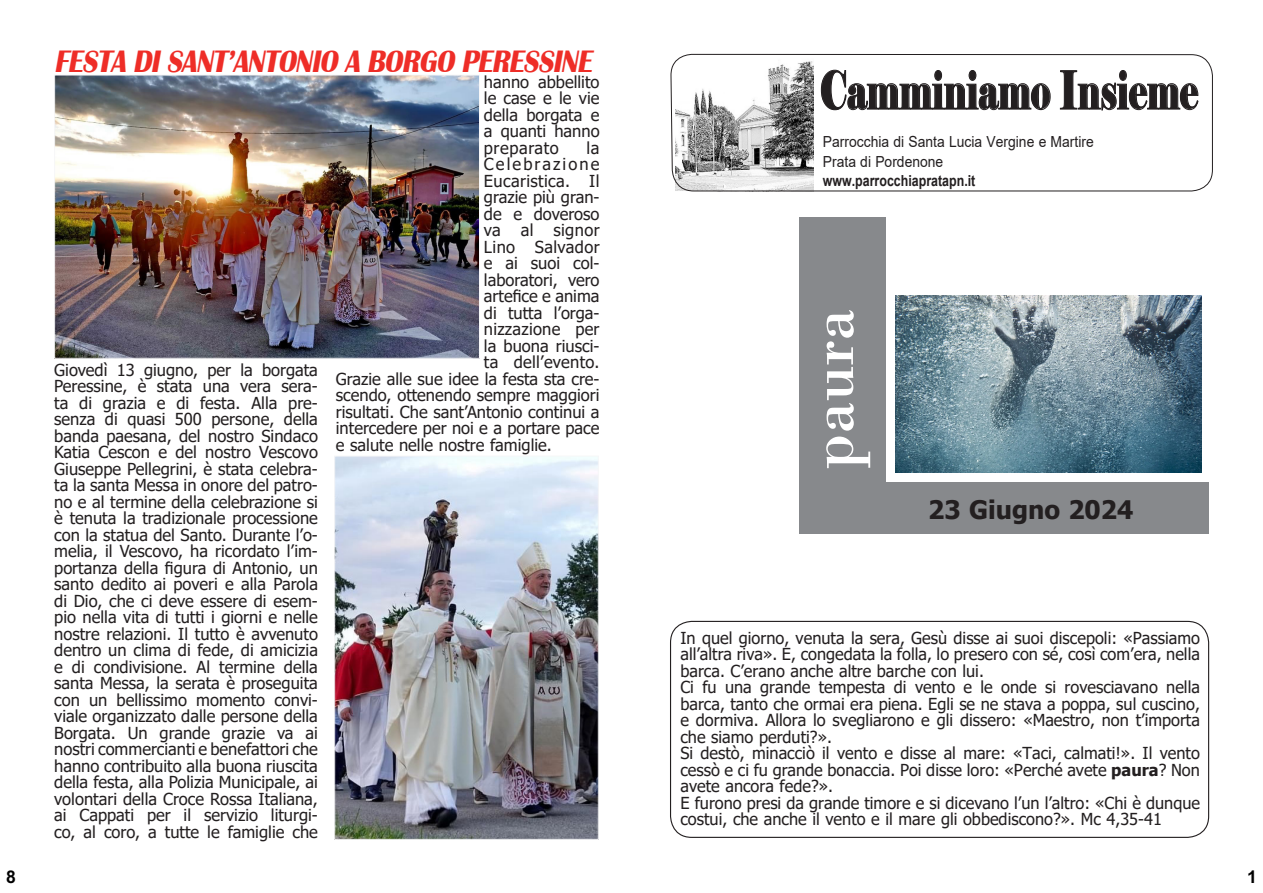
<style>
.page{position:relative;width:1263px;height:893px;background:#fff}
.page>*{position:absolute;margin:0;border:0;box-sizing:border-box;transform-origin:0 0}
.t1{font:67.5px "Bodoni";letter-spacing:-.01em;color:#fff}
.t2{font:52.5px "Elephant";color:#231f20;scale:.66 1}
.t3{font:italic 700 31.95px "Britannic";color:#ee2d27;scale:.88 1}
.t4{font:700 25.5px "Tahoma";color:#231f20}
.t5{font:700 17.55px "Arial";color:#000}
.t6{font:16.5px/16.5px "Tahoma";color:#231f20;text-align:justify}
.t7{font:16.5px "Tahoma";letter-spacing:.02em;color:#231f20}
.t8{font:16.5px "Tahoma";letter-spacing:.13em;color:#231f20}
.t9{font:16.5px "Tahoma";letter-spacing:.025em;color:#231f20}
.t10{font:15.3px/19.5px "Arial";color:#231f20;scale:.91 1}
.t11{font:700 15.3px "Arial";color:#231f20;scale:.81 1}
.s1{font-weight:700}
</style>
<div class="page">
<div style="left:670px;top:621px;width:539px;height:217px;border:1px solid #231f20;border-radius:21px"></div>
<svg style="left:670px;top:54px;width:543px;height:138px"></svg>
<svg style="left:821px;top:69px;width:230px;height:41px"></svg>
<svg style="left:1060px;top:70px;width:139px;height:41px"></svg>
<div style="left:886px;top:482px;width:323px;height:51px;background:#87898c"></div>
<div style="left:799px;top:217px;width:87px;height:316px;background:#87898c"></div>
<img style="left:895px;top:296px;width:307px;height:176px">
<img style="left:336px;top:458px;width:260px;height:379px">
<div style="left:334px;top:456px;width:264px;height:383px;border:1px solid #f7f7f8"></div>
<img style="left:56px;top:77px;width:422px;height:279px">
<div style="left:54px;top:75px;width:426px;height:283px;border:1px solid #f7f7f8"></div>
<h3 class="t3" style="left:54px;top:43px;width:620px">FESTA DISANT’ANTONIO A BORGO PERESSINE</h3>
<p class="t6" style="left:54px;top:363px;width:265px">Giovedì 13 giugno, per la borgata Peressine, è stata una vera sera&shy;ta di grazia e di festa. Alla pre&shy;senza di quasi 500 persone, della banda paesana, del nostro Sindaco Katia Cescon e del nostro Vescovo Giuseppe Pellegrini, è stata celebra&shy;ta la santa Messa in onore del patro&shy;no e al termine della celebrazione si è tenuta la tradizionale processione con la statua del Santo. Durante l’o&shy;melia, il Vescovo, ha ricordato l’im&shy;portanza della figura di Antonio, un santo dedito ai poveri e alla Parola di Dio, che ci deve essere di esem&shy;pio nella vita di tutti i giorni e nelle nostre relazioni. Il tutto è avvenuto dentro un clima di fede, di amicizia e di condivisione. Al termine della santa Messa, la serata è proseguita con un bellissimo momento convi&shy;viale organizzato dalle persone della Borgata. Un grande grazie va ai nostri commercianti e benefattori che hanno contribuito alla buona riuscita della festa, alla Polizia Municipale, ai volontari della Croce Rossa Italiana, ai Cappati per il servizio liturgi&shy;co, al coro, a tutte le famiglie che</p>
<p class="t6" style="left:484px;top:75px;width:117px">hanno abbellito le case e le vie della borgata e a quanti hanno preparato</p>
<p class="t6" style="left:587px;top:141px;width:15px">la</p>
<p class="t8" style="left:484px;top:153px;width:117px">Celebrazione</p>
<p class="t7" style="left:484px;top:170px;width:117px">Eucaristica. Il</p>
<p class="t6" style="left:484px;top:190px;width:117px">grazie più gran-</p>
<p class="t6" style="left:484px;top:207px;width:117px">de e doveroso</p>
<p class="t9" style="left:484px;top:219px;width:117px">va al signor</p>
<p class="t7" style="left:484px;top:236px;width:117px">Lino Salvador</p>
<p class="t6" style="left:484px;top:256px;width:117px">e ai suoi col-</p>
<p class="t6" style="left:484px;top:273px;width:117px">laboratori, vero</p>
<p class="t6" style="left:484px;top:289px;width:117px">artefice e anima</p>
<p class="t6" style="left:484px;top:306px;width:117px">di tutta l’orga-</p>
<p class="t6" style="left:484px;top:322px;width:117px">nizzazione per</p>
<p class="t6" style="left:484px;top:339px;width:117px">la buona riusci-</p>
<p class="t6" style="left:484px;top:355px;width:117px">ta dell’evento.</p>
<p class="t6" style="left:336px;top:372px;width:265px">Grazie alle sue idee la festa sta cre-</p>
<p class="t6" style="left:336px;top:388px;width:265px">scendo, ottenendo sempre maggiori</p>
<p class="t6" style="left:336px;top:405px;width:265px">risultati. Che sant’Antonio continui a</p>
<p class="t6" style="left:336px;top:421px;width:265px">intercedere per noi e a portare pace</p>
<p class="t6" style="left:336px;top:438px;width:218px">e salute nelle nostre famiglie.</p>
<h2 class="t2" style="left:820px;top:57px;width:575px">Camminiamo Insieme</h2>
<p class="t10" style="left:823px;top:132px;width:299px">Parrocchia di Santa Lucia Vergine e Martire<br>Prata di Pordenone</p>
<p class="t11" style="left:823px;top:170px;width:190px">www.parrocchiapratapn.it</p>
<h1 class="t1" style="left:791px;top:470px;width:163px;rotate:-90deg">paura</h1>
<h3 class="t4" style="left:928px;top:492px;width:207px">23 Giugno 2024</h3>
<p class="t6" style="left:680px;top:630px;width:521px;text-align:left">In quel giorno, venuta la sera, Gesù disse ai suoi discepoli: «Passiamo all’altra riva». E, congedata la folla, lo presero con sé, così com’era, nella barca. C’erano anche altre barche con lui.<br>Ci fu una grande tempesta di vento e le onde si rovesciavano nella barca, tanto che ormai era piena. Egli se ne stava a poppa, sul cuscino, e dormiva. Allora lo svegliarono e gli dissero: «Maestro, non t’importa che siamo perduti?».<br>Si destò, minacciò il vento e disse al mare: «Taci, calmati!». Il vento cessò e ci fu grande bonaccia. Poi disse loro: «Perché avete <span class="s1">paura</span>? Non avete ancora fede?».<br>E furono presi da grande timore e si dicevano l’un l’altro: «Chi è dunque costui, che anche il vento e il mare gli obbediscono?». Mc 4,35-41</p>
<p class="t5" style="left:6px;top:867px;width:11px">8</p>
<p class="t5" style="left:1247px;top:867px;width:11px">1</p>
</div>
